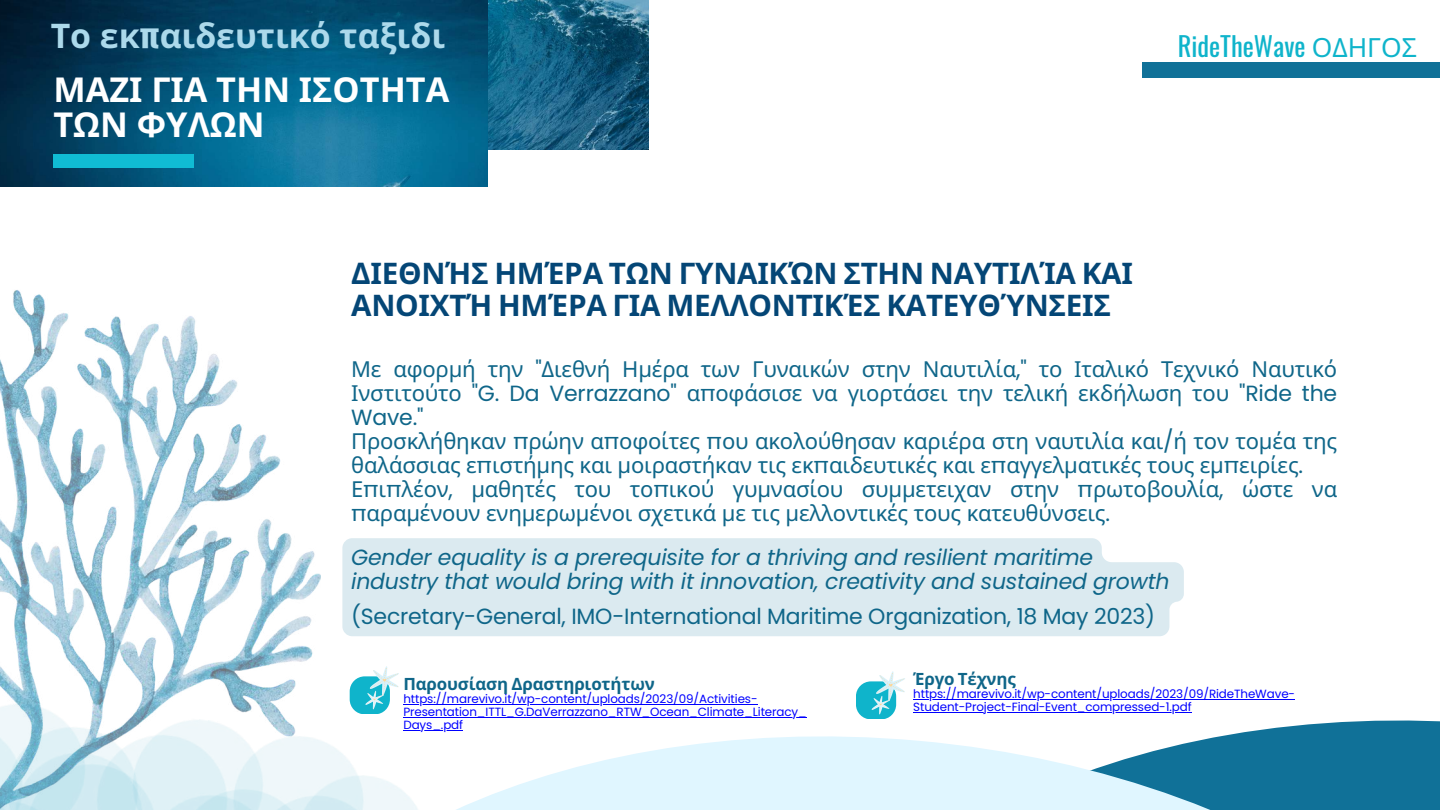
<style>
.page{position:relative;width:1440px;height:810px;background:#fff}
.page>*{position:absolute;margin:0;border:0;box-sizing:border-box;transform-origin:0 0}
.t1{font:700 34.3px/35.2px "Noto Sans";color:#fff}
.t2{font:700 33.9px "Noto Sans";color:#acd9eb}
.t3{font:700 29.7px/32.2px "Noto Sans";letter-spacing:-.01em;color:#044676}
.t4{font:26.4px "Oswald";color:#0fb4cb}
.t5{font:22px/24px "Noto Sans";letter-spacing:-.01em;color:#0f6689}
.t6{font:italic 22px/24px "Poppins";letter-spacing:-.01em;color:#0f6689}
.t7{font:22px "Poppins";letter-spacing:-.01em;color:#0f6689}
.t8{font:700 16.9px "Noto Sans";letter-spacing:-.01em;color:#0f6689}
.t9{font:11.9px/12.8px "Poppins";letter-spacing:-.01em;color:#00f}
.s1{font-family:"Oswald"}
.s2{font-family:"Noto Sans"}
.s3{font-family:"Poppins"}
</style>
<div class="page">
<img style="left:488px;top:0;width:160px;height:149px">
<img style="left:0;top:0;width:488px;height:186px">
<svg style="left:456px;top:708px;width:984px;height:102px"></svg>
<div style="left:53px;top:154px;width:141px;height:13px;background:#10bcd4"></div>
<img style="left:0;top:290px;width:321px;height:392px">
<div style="left:342px;top:538px;width:842px;height:98px;background:#dbeaf0"></div>
<hr style="left:913px;top:699px;width:382px;height:1px;background:#00f">
<hr style="left:913px;top:712px;width:279px;height:1px;background:#00f">
<hr style="left:403px;top:704px;width:355px;height:1px;background:#00f">
<hr style="left:403px;top:717px;width:404px;height:1px;background:#00f">
<hr style="left:403px;top:730px;width:60px;height:1px;background:#00f">
<div style="left:1142px;top:62px;width:298px;height:16px;background:#107198"></div>
<div style="left:350px;top:676px;width:40px;height:38px;background:#0fb4cb;border-radius:15px"></div>
<svg style="left:365px;top:666px;width:34px;height:16px"></svg>
<div style="left:856px;top:681px;width:40px;height:38px;background:#0fb4cb;border-radius:15px"></div>
<svg style="left:872px;top:671px;width:33px;height:44px"></svg>
<img style="left:0;top:682px;width:447px;height:128px">
<h2 class="t2" style="left:51px;top:12px;width:396px">Το εκ<span class="s1">π</span>αιδευτικό ταξιδι</h2>
<h1 class="t1" style="left:53px;top:71px;width:398px">ΜΑΖΙ ΓΙΑ ΤΗΝ ΙΣΟΤΗΤΑ<br>ΤΩΝ ΦΥΛΩΝ</h1>
<p class="t4" style="left:1178px;top:25px;width:241px">RideTheWave <span class="s2">ΟΔΗΓΟΣ</span></p>
<h3 class="t3" style="left:351px;top:256px;width:783px">ΔΙΕΘΝΉΣ ΗΜΈΡΑ ΤΩΝ ΓΥΝΑΙΚΏΝ ΣΤΗΝ ΝΑΥΤΙΛΊΑ ΚΑΙ<br>ΑΝΟΙΧΤΉ ΗΜΈΡΑ ΓΙΑ ΜΕΛΛΟΝΤΙΚΈΣ ΚΑΤΕΥΘΎΝΣΕΙΣ</h3>
<p class="t5" style="left:351px;top:357px;width:988px">Με αφορμή την <span class="s3">"</span>Διεθνή Ημέρα των Γυναικών στην Ναυτιλία<span class="s3">,"</span> το Ιταλικό Τεχνικό Ναυτικό<br>Ινστιτούτο <span class="s3">"G. Da Verrazzano"</span> α<span class="s3">π</span>οφάσισε να γιορτάσει την τελική εκδήλωση του <span class="s3">"Ride the</span></p>
<p class="t7" style="left:351px;top:402px;width:74px">Wave."</p>
<p class="t5" style="left:351px;top:429px;width:988px">Προσκλήθηκαν <span class="s3">π</span>ρώην α<span class="s3">π</span>οφοίτες <span class="s3">π</span>ου ακολούθησαν καριέρα στη ναυτιλία και<span class="s3">/</span>ή τον τομέα της θαλάσσιας ε<span class="s3">π</span>ιστήμης και μοιραστήκαν τις εκ<span class="s3">π</span>αιδευτικές και ε<span class="s3">π</span>αγγελματικές τους εμ<span class="s3">π</span>ειρίες<span class="s3">.<br></span>Ε<span class="s3">π</span>ι<span class="s3">π</span>λέον<span class="s3">,</span> μαθητές του το<span class="s3">π</span>ικού γυμνασίου συμμετειχαν στην <span class="s3">π</span>ρωτοβουλία<span class="s3">,</span> ώστε να <span class="s3">π</span>αραμένουν ενημερωμένοι σχετικά με τις μελλοντικές τους κατευθύνσεις<span class="s3">.</span></p>
<p class="t6" style="left:351px;top:545px;width:820px">Gender equality is a prerequisite for a thriving and resilient maritime industry that would bring with it innovation, creativity and sustained growth</p>
<p class="t7" style="left:351px;top:600px;width:806px">(Secretary-General, IMO-International Maritime Organization, 18 May 2023)</p>
<p class="t8" style="left:403px;top:672px;width:253px">Παρουσίαση Δραστηριοτήτων</p>
<p class="t9" style="left:403px;top:693px;width:405px">https://marevivo.it/wp-content/uploads/2023/09/Activities-<br>Presentation_ITTL_G.DaVerrazzano_RTW_Ocean_Climate_Literacy_<br>Days_.pdf</p>
<p class="t8" style="left:913px;top:667px;width:104px">Έργο Τέχνης</p>
<p class="t9" style="left:913px;top:688px;width:383px">https://marevivo.it/wp-content/uploads/2023/09/RideTheWave-<br>Student-Project-Final-Event_compressed-1.pdf</p>
</div>
